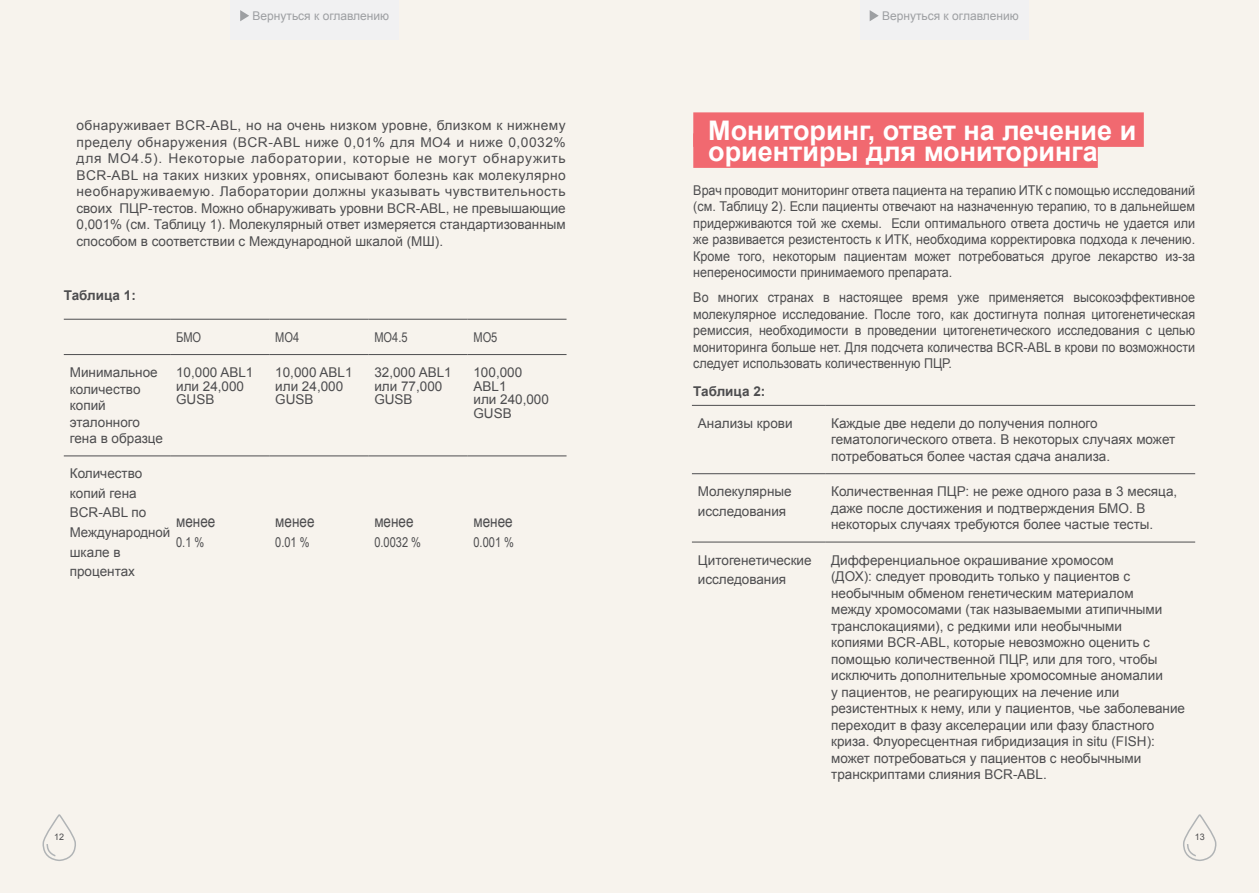
<style>
.page{position:relative;width:1259px;height:893px;background:#fff}
.page>*{position:absolute;margin:0;border:0;box-sizing:border-box;transform-origin:0 0}
.t1{font:700 27px/21px "Arial";color:#fff}
.t2{font:16.5px "Arial Narrow";color:#4d4d4f}
.t3{font:13.5px/16.5px "Arial";color:#4d4d4f}
.t4{font:13.5px/16.5px "Arial";color:#4d4d4f;text-align:justify;scale:.93 1}
.t5{font:13.5px "Arial Narrow";color:#4d4d4f}
.t6{font:700 13.5px "Arial";color:#4d4d4f}
.t7{font:12px "Arial";color:#9d9fa2}
.t8{font:9px "Arial";color:#4d4d4f}
</style>
<div class="page">
<div style="left:0;top:0;width:642px;height:893px;background:#f7f3ed"></div>
<div style="left:616px;top:0;width:643px;height:893px;background:#f7f3ed"></div>
<div style="left:693px;top:112px;width:450px;height:35px;background:#f16970"></div>
<div style="left:693px;top:133px;width:404px;height:35px;background:#f16970"></div>
<hr style="left:692px;top:473px;width:133px;height:1px;background:#4d4d4f">
<hr style="left:825px;top:473px;width:370px;height:1px;background:#4d4d4f">
<hr style="left:692px;top:542px;width:133px;height:1px;background:#4d4d4f">
<hr style="left:825px;top:542px;width:370px;height:1px;background:#4d4d4f">
<hr style="left:692px;top:405px;width:133px;height:1px;background:#4d4d4f">
<hr style="left:825px;top:405px;width:370px;height:1px;background:#4d4d4f">
<hr style="left:64px;top:455px;width:106px;height:1px;background:#4d4d4f">
<hr style="left:170px;top:455px;width:99px;height:1px;background:#4d4d4f">
<hr style="left:269px;top:455px;width:99px;height:1px;background:#4d4d4f">
<hr style="left:368px;top:455px;width:99px;height:1px;background:#4d4d4f">
<hr style="left:467px;top:455px;width:99px;height:1px;background:#4d4d4f">
<hr style="left:64px;top:319px;width:106px;height:1px;background:#4d4d4f">
<hr style="left:170px;top:319px;width:99px;height:1px;background:#4d4d4f">
<hr style="left:269px;top:319px;width:99px;height:1px;background:#4d4d4f">
<hr style="left:368px;top:319px;width:99px;height:1px;background:#4d4d4f">
<hr style="left:467px;top:319px;width:99px;height:1px;background:#4d4d4f">
<hr style="left:64px;top:354px;width:106px;height:1px;background:#4d4d4f">
<hr style="left:170px;top:354px;width:99px;height:1px;background:#4d4d4f">
<hr style="left:269px;top:354px;width:99px;height:1px;background:#4d4d4f">
<hr style="left:368px;top:354px;width:99px;height:1px;background:#4d4d4f">
<hr style="left:467px;top:354px;width:99px;height:1px;background:#4d4d4f">
<svg style="left:42px;top:814px;width:34px;height:47px"></svg>
<svg style="left:1183px;top:814px;width:33px;height:47px"></svg>
<div style="left:230px;top:0;width:169px;height:39px;background:#f1f1f2"></div>
<svg style="left:240px;top:10px;width:9px;height:11px"></svg>
<div style="left:860px;top:0;width:168px;height:39px;background:#f1f1f2"></div>
<svg style="left:869px;top:10px;width:9px;height:11px"></svg>
<p class="t7" style="left:252px;top:8px;width:138px">Вернуться к оглавлению</p>
<p class="t7" style="left:882px;top:8px;width:138px">Вернуться к оглавлению</p>
<p class="t3" style="left:77px;top:117px;width:491px;text-align:justify">обнаруживает BCR-ABL, но на очень низком уровне, близком к нижнему пределу обнаружения (BCR-ABL ниже 0,01% для МО4 и ниже 0,0032% для МО4.5). Некоторые лаборатории, которые не могут обнаружить BCR-ABL на таких низких уровнях, описывают болезнь как молекулярно необнаруживаемую. Лаборатории должны указывать чувствительность своих ПЦР-тестов. Можно обнаруживать уровни BCR-ABL, не превышающие 0,001% (см. Таблицу 1). Молекулярный ответ измеряется стандартизованным способом в соответствии с Международной шкалой (МШ).</p>
<p class="t6" style="left:64px;top:286px;width:74px">Таблица 1:</p>
<p class="t5" style="left:176px;top:327px;width:27px">БМО</p>
<p class="t5" style="left:275px;top:327px;width:25px">МО4</p>
<p class="t5" style="left:374px;top:327px;width:35px">МО4.5</p>
<p class="t5" style="left:473px;top:327px;width:25px">МО5</p>
<p class="t3" style="left:70px;top:364px;width:95px">Минимальное количество копий эталонного гена в образце</p>
<p class="t3" style="left:176px;top:366px;width:79px;line-height:13.5px">10,000 ABL1 или 24,000<br>GUSB</p>
<p class="t3" style="left:275px;top:366px;width:79px;line-height:13.5px">10,000 ABL1 или 24,000<br>GUSB</p>
<p class="t3" style="left:374px;top:366px;width:79px;line-height:13.5px">32,000 ABL1 или 77,000<br>GUSB</p>
<p class="t3" style="left:473px;top:366px;width:77px;line-height:13.5px">100,000<br>ABL1<br>или 240,000<br>GUSB</p>
<p class="t3" style="left:70px;top:464px;width:102px;line-height:19.5px">Количество копий гена<br>BCR-ABL по<br>Международной шкале в процентах</p>
<p class="t2" style="left:176px;top:509px;width:41px">менее</p>
<p class="t5" style="left:176px;top:532px;width:30px">0.1 %</p>
<p class="t2" style="left:275px;top:509px;width:41px">менее</p>
<p class="t5" style="left:275px;top:532px;width:36px">0.01 %</p>
<p class="t2" style="left:374px;top:509px;width:41px">менее</p>
<p class="t5" style="left:374px;top:532px;width:48px">0.0032 %</p>
<p class="t2" style="left:473px;top:509px;width:41px">менее</p>
<p class="t5" style="left:473px;top:532px;width:42px">0.001 %</p>
<h1 class="t1" style="left:708px;top:121px;width:429px">Мониторинг, ответ на лечение и ориентиры для мониторинга</h1>
<p class="t4" style="left:693px;top:182px;width:541px">Врач проводит мониторинг ответа пациента на терапию ИТК с помощью исследований (см. Таблицу 2). Если пациенты отвечают на назначенную терапию, то в дальнейшем придерживаются той же схемы. Если оптимального ответа достичь не удается или же развивается резистентость к ИТК, необходима корректировка подхода к лечению.<br>Кроме того, некоторым пациентам может потребоваться другое лекарство из-за непереносимости принимаемого препарата.</p>
<p class="t4" style="left:693px;top:289px;width:541px">Во многих странах в настоящее время уже применяется высокоэффективное молекулярное исследование. После того, как достигнута полная цитогенетическая ремиссия, необходимости в проведении цитогенетического исследования с целью мониторинга больше нет. Для подсчета количества BCR-ABL в крови по возможности следует использовать количественную ПЦР.</p>
<p class="t6" style="left:693px;top:383px;width:74px">Таблица 2:</p>
<p class="t3" style="left:698px;top:415px;width:96px">Анализы крови</p>
<p class="t3" style="left:831px;top:415px;width:346px">Каждые две недели до получения полного гематологического ответа. В некоторых случаях может потребоваться более частая сдача анализа.</p>
<p class="t3" style="left:698px;top:482px;width:95px;line-height:19.5px">Молекулярные исследования</p>
<p class="t3" style="left:831px;top:483px;width:348px">Количественная ПЦР: не реже одного раза в 3 месяца, даже после достижения и подтверждения БМО. В некоторых случаях требуются более частые тесты.</p>
<p class="t3" style="left:698px;top:550px;width:115px;line-height:19.5px">Цитогенетические исследования</p>
<p class="t3" style="left:831px;top:552px;width:355px">Дифференциальное окрашивание хромосом<br>(ДОХ): следует проводить только у пациентов с необычным обменом генетическим материалом<br>между хромосомами (так называемыми атипичными транслокациями), с редкими или необычными<br>копиями BCR-ABL, которые невозможно оценить с помощью количественной ПЦР, или для того, чтобы исключить дополнительные хромосомные аномалии<br>у пациентов, не реагирующих на лечение или резистентных к нему, или у пациентов, чье заболевание переходит в фазу акселерации или фазу бластного криза. Флуоресцентная гибридизация in situ (FISH): может потребоваться у пациентов с необычными транскриптами слияния BCR-ABL.</p>
<p class="t8" style="left:54px;top:831px;width:12px">12</p>
<p class="t8" style="left:1194px;top:831px;width:12px">13</p>
</div>
